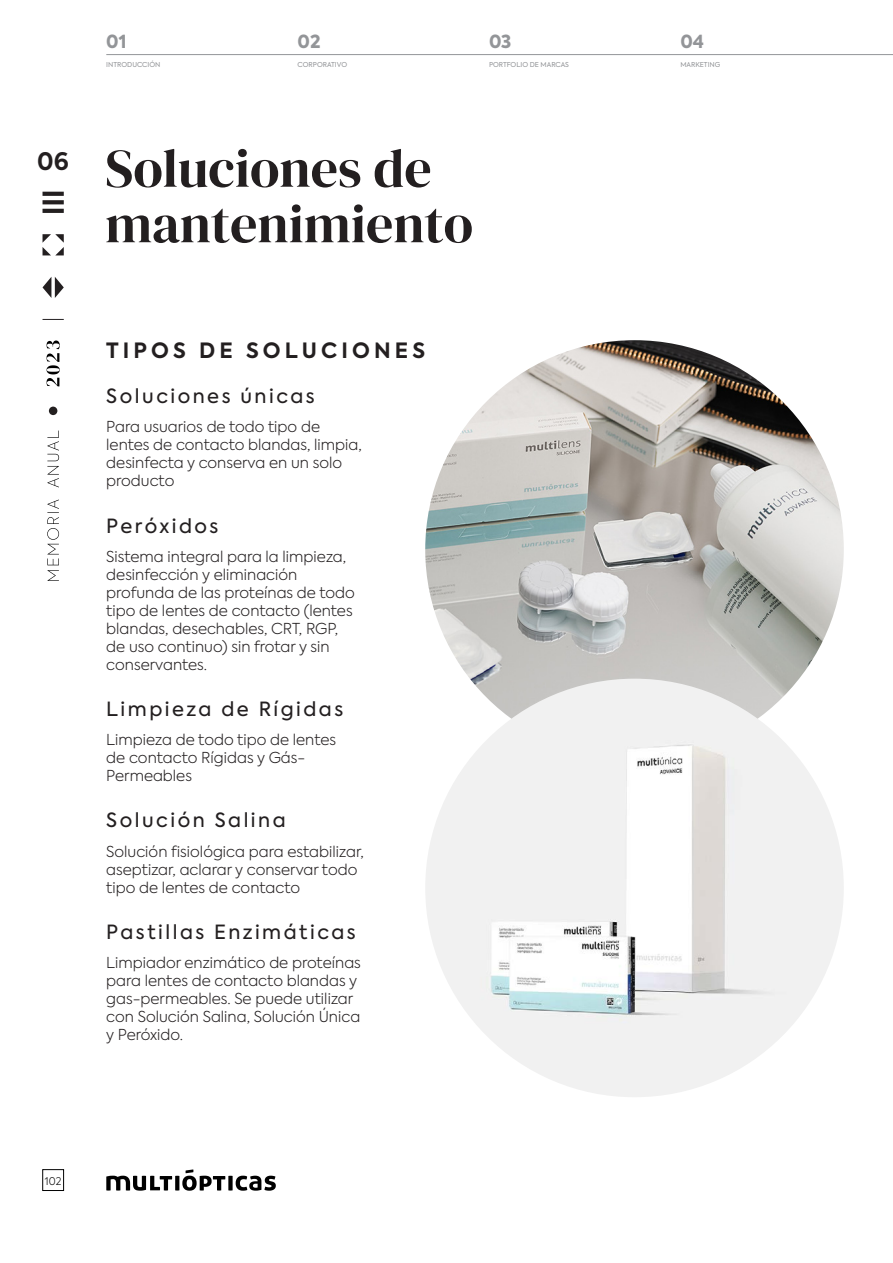
<style>
.page{position:relative;width:893px;height:1263px;background:#fff}
.page>*{position:absolute;margin:0;border:0;box-sizing:border-box;transform-origin:0 0}
.TEXTO_DE_PÁRRAFO{font:54px "DM Serif Display";color:#231f20}
.TEXTO_DE_PÁRRAFO-2{font:700 24px "Axiforma";color:#231f20}
.TEXTO_DE_PÁRRAFO-3{font:700 21px "Axiforma";letter-spacing:.2em;color:#231f20}
.TEXTO_DE_PÁRRAFO-4{font:19.5px "Axiforma";letter-spacing:.13em;color:#231f20}
.t1{font:800 18px "Axiforma";color:#939598}
.TEXTO_DE_PÁRRAFO-5{font:300 15px/18px "Axiforma";color:#231f20}
.t2{font:300 10.5px "Axiforma";color:#000}
.t3{font:6.75px "Axiforma";color:#939598}
</style>
<div class="page">
<img style="left:425px;top:340px;width:419px;height:419px;border-radius:209px">
<img style="left:425px;top:679px;width:419px;height:418px;border-radius:209px">
<svg style="left:43px;top:192px;width:21px;height:4px"></svg>
<svg style="left:43px;top:200px;width:21px;height:4px"></svg>
<svg style="left:43px;top:209px;width:21px;height:4px"></svg>
<svg style="left:43px;top:234px;width:21px;height:21px"></svg>
<svg style="left:43px;top:277px;width:21px;height:21px"></svg>
<div style="left:43px;top:1169px;width:21px;height:22px;border:1px solid #000"></div>
<svg style="left:106px;top:1169px;width:170px;height:22px"></svg>
<svg style="left:47px;top:340px;width:13px;height:46px"></svg>
<svg style="left:47px;top:431px;width:12px;height:150px"></svg>
<div style="left:49px;top:407px;width:8px;height:8px;background:#231f20;border-radius:50%"></div>
<svg style="left:43px;top:319px;width:21px;height:1px"></svg>
<hr style="left:106px;top:54px;width:787px;height:1px;background:#939598">
<p class="t1" style="left:106px;top:29px;width:22px">01</p>
<p class="t1" style="left:298px;top:29px;width:24px">02</p>
<p class="t1" style="left:489px;top:29px;width:24px">03</p>
<p class="t1" style="left:680px;top:29px;width:25px">04</p>
<p class="t3" style="left:106px;top:60px;width:56px">INTRODUCCIÓN</p>
<p class="t3" style="left:298px;top:60px;width:51px">CORPORATIVO</p>
<p class="t3" style="left:489px;top:60px;width:81px">PORTFOLIO DE MARCAS</p>
<p class="t3" style="left:680px;top:60px;width:41px">MARKETING</p>
<p class="TEXTO_DE_PÁRRAFO-2" style="left:37px;top:145px;width:33px">06</p>
<p class="TEXTO_DE_PÁRRAFO" style="left:105px;top:137px;width:328px">Soluciones de</p>
<p class="TEXTO_DE_PÁRRAFO" style="left:105px;top:193px;width:369px">mantenimiento</p>
<p class="TEXTO_DE_PÁRRAFO-3" style="left:106px;top:336px;width:320px">TIPOS DE SOLUCIONES</p>
<p class="TEXTO_DE_PÁRRAFO-4" style="left:106px;top:383px;width:210px">Soluciones únicas</p>
<p class="TEXTO_DE_PÁRRAFO-5" style="left:106px;top:418px;width:257px">Para usuarios de todo tipo de lentes de contacto blandas, limpia, desinfecta y conserva en un solo producto</p>
<p class="TEXTO_DE_PÁRRAFO-4" style="left:106px;top:513px;width:114px">Peróxidos</p>
<p class="TEXTO_DE_PÁRRAFO-5" style="left:106px;top:547px;width:250px">Sistema integral para la limpieza, desinfección y eliminación profunda de las proteínas de todo tipo de lentes de contacto (lentes blandas, desechables, CRT, RGP, de uso continuo) sin frotar y sin conservantes.</p>
<p class="TEXTO_DE_PÁRRAFO-4" style="left:106px;top:696px;width:238px">Limpieza de Rígidas</p>
<p class="TEXTO_DE_PÁRRAFO-5" style="left:106px;top:731px;width:231px">Limpieza de todo tipo de lentes de contacto Rígidas y Gás-<br>Permeables</p>
<p class="TEXTO_DE_PÁRRAFO-4" style="left:106px;top:808px;width:181px">Solución Salina</p>
<p class="TEXTO_DE_PÁRRAFO-5" style="left:106px;top:842px;width:259px">Solución fisiológica para estabilizar, aseptizar, aclarar y conservar todo tipo de lentes de contacto</p>
<p class="TEXTO_DE_PÁRRAFO-4" style="left:106px;top:919px;width:251px">Pastillas Enzimáticas</p>
<p class="TEXTO_DE_PÁRRAFO-5" style="left:106px;top:954px;width:256px">Limpiador enzimático de proteínas para lentes de contacto blandas y gas-permeables. Se puede utilizar con Solución Salina, Solución Única y Peróxido.</p>
<p class="t2" style="left:45px;top:1175px;width:18px">102</p>
</div>
